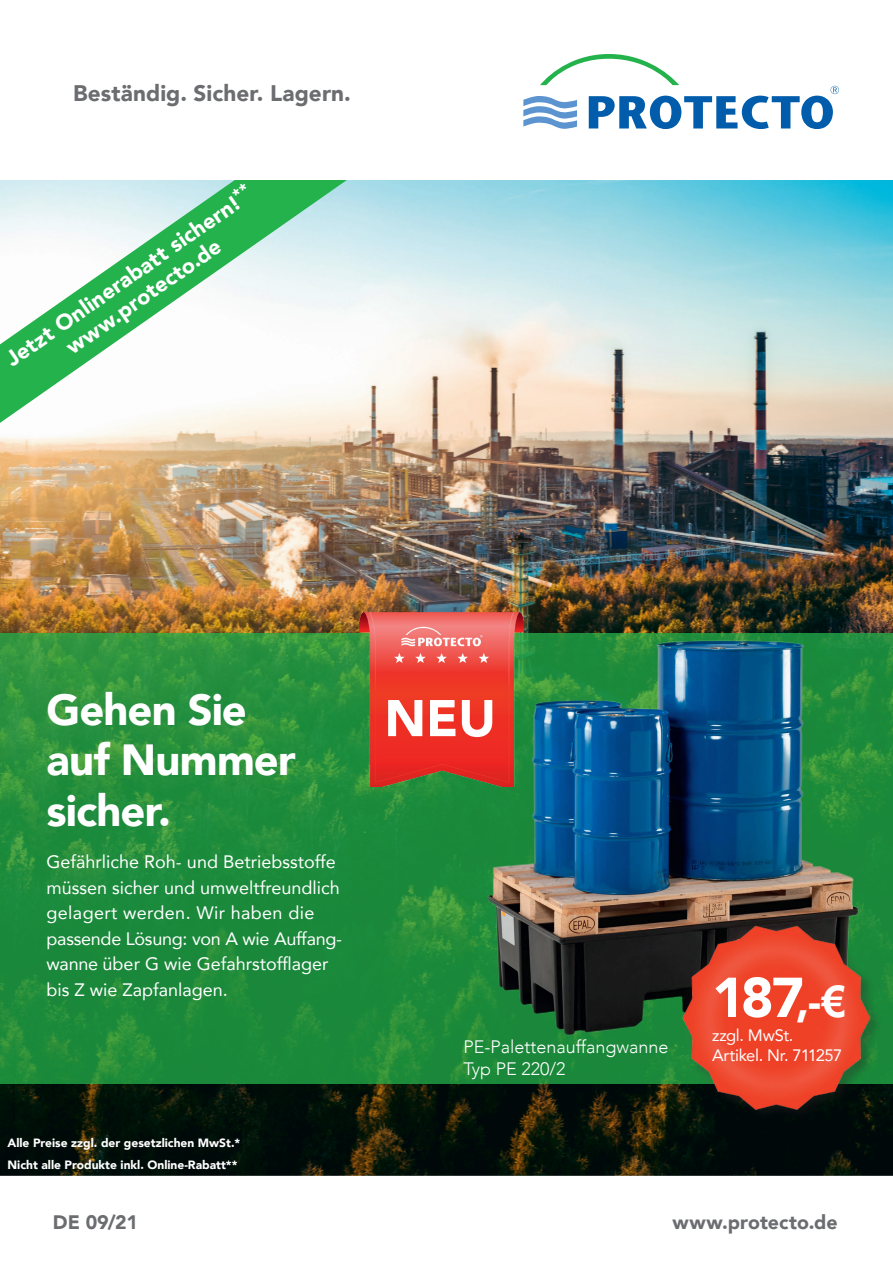
<style>
.page{position:relative;width:893px;height:1263px;background:#fff}
.page>*{position:absolute;margin:0;border:0;box-sizing:border-box;transform-origin:0 0}
.t1{font:900 55.5px "Avenir";color:#fff}
.t2{font:900 51px "Avenir";color:#fff}
.t3{font:900 43.5px/50.2px "Avenir";letter-spacing:-.02em;color:#fff}
.t4{font:900 22.5px "Avenir";letter-spacing:.005em;color:#6c6d70}
.t5{font:900 21.75px/24.5px "Avenir";color:#fff;text-align:center}
.t6{font:900 19.5px "Avenir";color:#6c6d70}
.t7{font:18px/25.5px "Avenir";color:#fff}
.t8{font:300 18px/21.6px "Avenir";color:#fff}
.t9{font:16.5px/19.8px "Avenir";letter-spacing:-.02em;color:#fff}
.t10{font:900 12px/21.6px "Avenir";color:#fff}
.s1{font-size:43.5px}
.s2{font-family:"Arial";font-weight:700;font-size:43.5px}
</style>
<div class="page">
<img style="left:0;top:180px;width:893px;height:996px">
<svg style="left:0;top:633px;width:643px;height:450px;background:#228d3c"></svg>
<svg style="left:0;top:180px;width:408px;height:243px"></svg>
<svg style="left:523px;top:54px;width:316px;height:75px"></svg>
<img style="left:444px;top:607px;width:449px;height:437px">
<img style="left:643px;top:885px;width:250px;height:265px">
<img style="left:360px;top:613px;width:164px;height:174px">
<p class="t4" style="left:73px;top:74px;width:279px">Beständig. Sicher. Lagern.</p>
<p class="t5" style="left:1px;top:351px;width:297px;rotate:-35deg">Jetzt Onlinerabatt sichern!<sup>** </sup>www.protecto.de</p>
<h3 class="t3" style="left:47px;top:684px;width:251px">Gehen Sie auf Nummer sicher.</h3>
<p class="t7" style="left:47px;top:849px;width:297px">Gefährliche Roh- und Betriebsstoffe müssen sicher und umweltfreundlich gelagert werden. Wir haben die passende Lösung: von A wie Auffang&shy;wanne über G wie Gefahrstofflager bis Z wie Zapfanlagen.</p>
<p class="t10" style="left:7px;top:1132px;width:234px">Alle Preise zzgl. der gesetzlichen MwSt.*<br>Nicht alle Produkte inkl. Online-Rabatt**</p>
<p class="t6" style="left:53px;top:1205px;width:86px">DE 09/21</p>
<h2 class="t2" style="left:384px;top:675px;width:113px">NEU</h2>
<p class="t8" style="left:463px;top:1036px;width:207px">PE-Palettenauffangwanne<br>Typ PE 220/2</p>
<h1 class="t1" style="left:712px;top:950px;width:135px">187<span class="s1">,-</span><span class="s2">€</span></h1>
<p class="t9" style="left:712px;top:1025px;width:132px">zzgl. MwSt.<br>Artikel. Nr. 711257</p>
<p class="t6" style="left:672px;top:1205px;width:167px">www.protecto.de</p>
</div>
